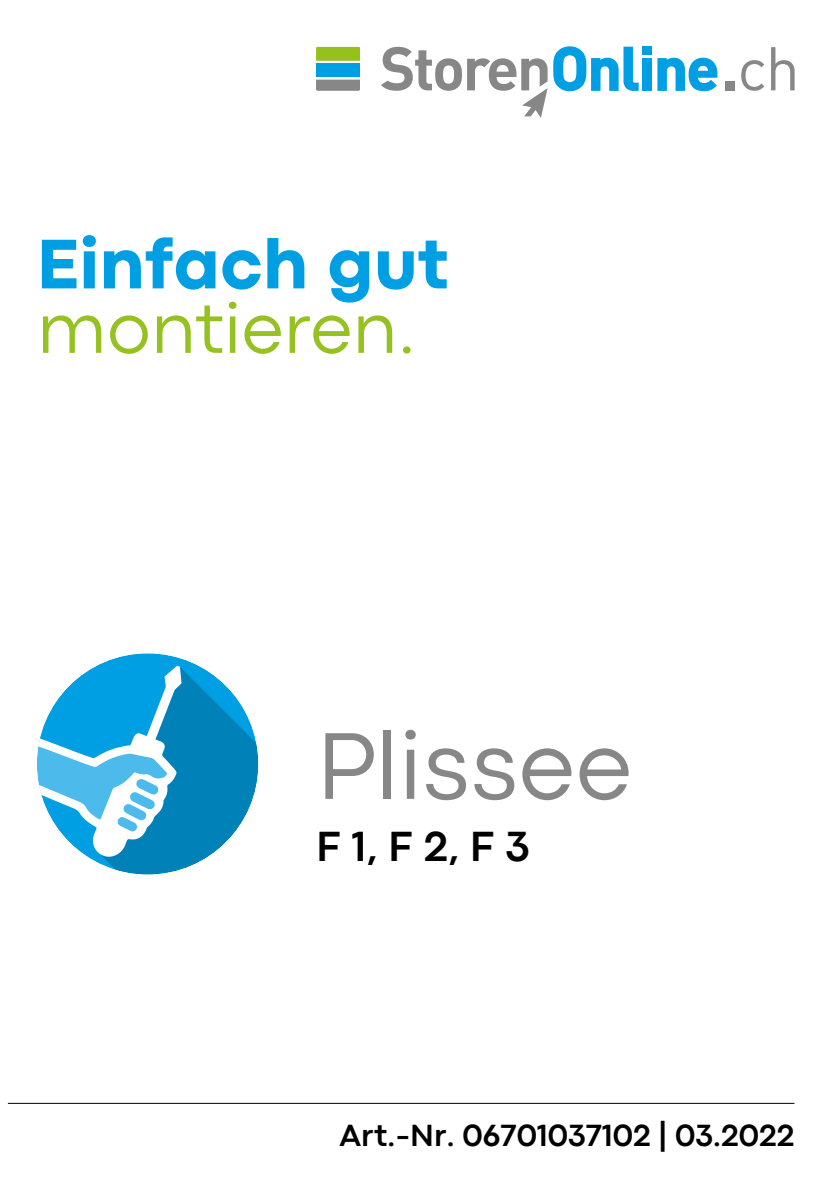
<style>
.page{position:relative;width:840px;height:1191px;background:#fff}
.page>*{position:absolute;margin:0;border:0;box-sizing:border-box;transform-origin:0 0}
.t1{font:98.8px "Codec Pro News";color:#878787}
.t2{font:800 73.2px "Codec Pro";letter-spacing:.01em;color:#009fe3}
.t3{font:73.2px "Codec Pro News";color:#95c121}
.t4{font:700 44px "Codec Pro";color:#000}
.t5{font:700 32px "Codec Pro";color:#000}
</style>
<div class="page">
<hr style="left:8px;top:1102px;width:786px;height:2px;background:#000">
<svg style="left:37px;top:665px;width:221px;height:209px"></svg>
<div style="left:316px;top:63px;width:43px;height:14px;background:#009fe3"></div>
<svg style="left:316px;top:47px;width:43px;height:14px"></svg>
<svg style="left:316px;top:80px;width:43px;height:11px"></svg>
<div style="left:725px;top:81px;width:9px;height:10px;background:#878787"></div>
<svg style="left:381px;top:47px;width:80px;height:44px"></svg>
<svg style="left:553px;top:46px;width:85px;height:45px"></svg>
<div style="left:642px;top:46px;width:9px;height:8px;background:#009fe3"></div>
<div style="left:642px;top:58px;width:9px;height:33px;background:#009fe3"></div>
<svg style="left:657px;top:58px;width:60px;height:33px"></svg>
<svg style="left:741px;top:60px;width:22px;height:31px"></svg>
<svg style="left:771px;top:47px;width:23px;height:43px"></svg>
<svg style="left:467px;top:58px;width:80px;height:60px"></svg>
<h2 class="t2" style="left:37px;top:220px;width:413px">Einfach gut</h2>
<h2 class="t3" style="left:37px;top:285px;width:380px">montieren.</h2>
<h1 class="t1" style="left:316px;top:707px;width:317px">Plissee</h1>
<h3 class="t4" style="left:316px;top:820px;width:214px">F 1, F 2, F 3</h3>
<p class="t5" style="left:339px;top:1115px;width:456px">Art.-Nr. 06701037102 | 03.2022</p>
</div>
